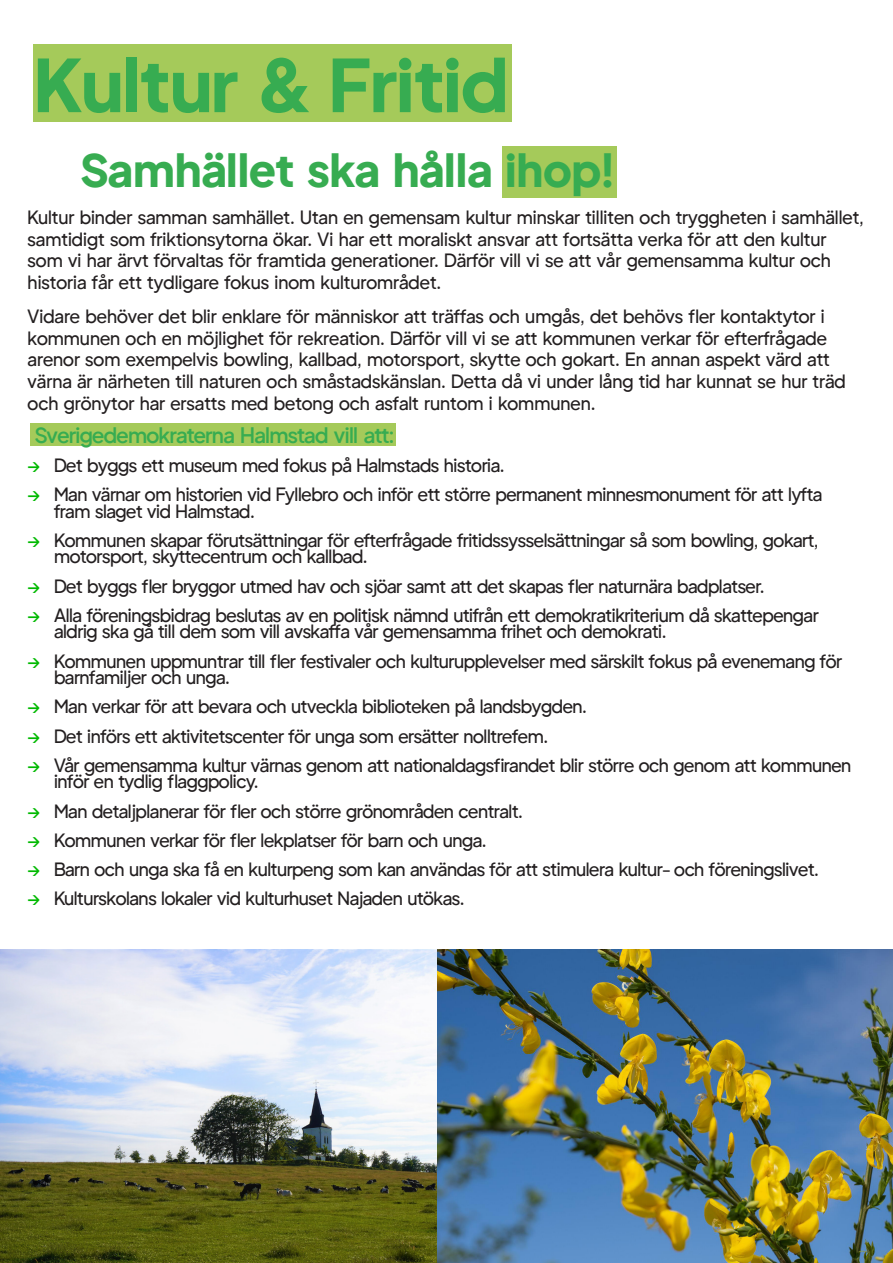
<style>
.page{position:relative;width:893px;height:1263px;background:#fff}
.page>*{position:absolute;margin:0;border:0;box-sizing:border-box;transform-origin:0 0}
.t1{font:800 72px "Ibiza 22";letter-spacing:-.01em;color:#37ac51}
.t2{font:800 45px "Ibiza 22";letter-spacing:-.01em;color:#37ac51}
.t3{font:600 21px "Ibiza 22";color:#37ac51}
.SD_Rubrik{font:18px/16.5px "Ibiza 22";letter-spacing:-.02em;color:#231f20}
.SD_Rubrik-2{font:18px/21.6px "Ibiza 22";color:#231f20}
.s1{color:#00b900}
</style>
<div class="page">
<div style="left:502px;top:146px;width:115px;height:51px;background:#a5ca5a"></div>
<div style="left:33px;top:44px;width:479px;height:77px;background:#a5ca5a"></div>
<div style="left:30px;top:423px;width:365px;height:23px;background:#a5ca5a"></div>
<img style="left:437px;top:949px;width:456px;height:314px">
<img style="left:0;top:949px;width:437px;height:314px">
<p class="t1" style="left:33px;top:21px;width:477px">Kultur &amp; Fritid</p>
<p class="t2" style="left:81px;top:130px;width:535px">Samhället ska hålla ihop!</p>
<p class="SD_Rubrik-2" style="left:28px;top:205px;width:838px">Kultur binder samman samhället. Utan en gemensam kultur minskar tilliten och tryggheten i samhället, samtidigt som friktionsytorna ökar. Vi har ett moraliskt ansvar att fortsätta verka för att den kultur som vi har ärvt förvaltas för framtida generationer. Därför vill vi se att vår gemensamma kultur och historia får ett tydligare fokus inom kulturområdet.</p>
<p class="SD_Rubrik-2" style="left:28px;top:304px;width:820px">Vidare behöver det blir enklare för människor att träffas och umgås, det behövs fler kontaktytor i kommunen och en möjlighet för rekreation. Därför vill vi se att kommunen verkar för efterfrågade arenor som exempelvis bowling, kallbad, motorsport, skytte och gokart. En annan aspekt värd att värna är närheten till naturen och småstadskänslan. Detta då vi under lång tid har kunnat se hur träd och grönytor har ersatts med betong och asfalt runtom i kommunen.</p>
<p class="t3" style="left:36px;top:417px;width:360px">Sverigedemokraterna Halmstad vill att:</p>
<p class="SD_Rubrik" style="left:27px;top:455px;width:479px"><span class="s1">→</span> Det byggs ett museum med fokus på Halmstads historia.</p>
<p class="SD_Rubrik" style="left:54px;top:484px;width:770px;text-indent:-27px"><span class="s1">→</span> Man värnar om historien vid Fyllebro och inför ett större permanent minnesmonument för att lyfta fram slaget vid Halmstad.</p>
<p class="SD_Rubrik" style="left:54px;top:530px;width:766px;text-indent:-27px"><span class="s1">→</span> Kommunen skapar förutsättningar för efterfrågade fritidssysselsättningar så som bowling, gokart, motorsport, skyttecentrum och kallbad.</p>
<p class="SD_Rubrik" style="left:27px;top:576px;width:739px"><span class="s1">→</span> Det byggs fler bryggor utmed hav och sjöar samt att det skapas fler naturnära badplatser.</p>
<p class="SD_Rubrik" style="left:54px;top:605px;width:766px;text-indent:-27px"><span class="s1">→</span> Alla föreningsbidrag beslutas av en politisk nämnd utifrån ett demokratikriterium då skattepengar aldrig ska gå till dem som vill avskaffa vår gemensamma frihet och demokrati.</p>
<p class="SD_Rubrik" style="left:54px;top:651px;width:789px;text-indent:-27px"><span class="s1">→</span> Kommunen uppmuntrar till fler festivaler och kulturupplevelser med särskilt fokus på evenemang för barnfamiljer och unga.</p>
<p class="SD_Rubrik" style="left:27px;top:696px;width:561px"><span class="s1">→</span> Man verkar för att bevara och utveckla biblioteken på landsbygden.</p>
<p class="SD_Rubrik" style="left:27px;top:726px;width:523px"><span class="s1">→</span> Det införs ett aktivitetscenter för unga som ersätter nolltrefem.</p>
<p class="SD_Rubrik" style="left:54px;top:755px;width:799px;text-indent:-27px"><span class="s1">→</span> Vår gemensamma kultur värnas genom att nationaldagsfirandet blir större och genom att kommunen inför en tydlig flaggpolicy.</p>
<p class="SD_Rubrik" style="left:27px;top:801px;width:497px"><span class="s1">→</span> Man detaljplanerar för fler och större grönområden centralt.</p>
<p class="SD_Rubrik" style="left:27px;top:830px;width:461px"><span class="s1">→</span> Kommunen verkar för fler lekplatser för barn och unga.</p>
<p class="SD_Rubrik" style="left:27px;top:859px;width:793px"><span class="s1">→</span> Barn och unga ska få en kulturpeng som kan användas för att stimulera kultur- och föreningslivet.</p>
<p class="SD_Rubrik" style="left:27px;top:888px;width:439px"><span class="s1">→</span> Kulturskolans lokaler vid kulturhuset Najaden utökas.</p>
</div>
